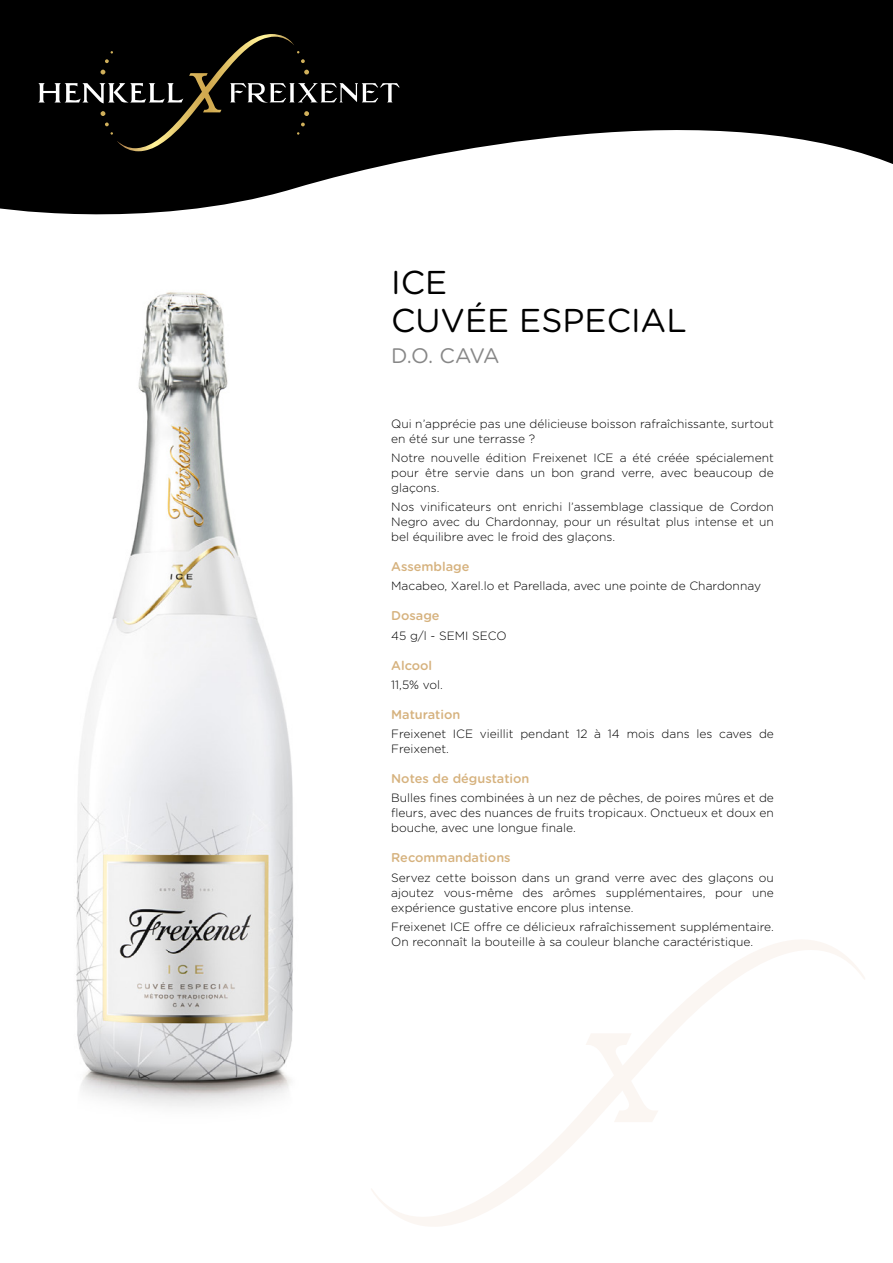
<style>
.page{position:relative;width:893px;height:1263px;background:#fff}
.page>*{position:absolute;margin:0;border:0;box-sizing:border-box;transform-origin:0 0}
.t1{font:33px/37.5px "Gotham Rounded";color:#000}
.t2{font:21px "Gotham Rounded";color:#878787}
.t3{font:500 12.75px "Gotham Rounded";color:#d6b27e}
.t4{font:300 12px/15px "Gotham Rounded";color:#000;text-align:justify}
</style>
<div class="page">
<svg style="left:0;top:0;width:893px;height:215px;fill:#000"></svg>
<svg style="left:38px;top:34px;width:362px;height:117px"></svg>
<svg style="left:371px;top:940px;width:494px;height:286px"></svg>
<img style="left:76px;top:292px;width:218px;height:815px">
<h1 class="t1" style="left:391px;top:262px;width:297px">ICE<br>CUVÉE ESPECIAL</h1>
<h2 class="t2" style="left:391px;top:341px;width:110px">D.O. CAVA</h2>
<p class="t4" style="left:391px;top:415px;width:384px">Qui n’apprécie pas une délicieuse boisson rafraîchissante, surtout en été sur une terrasse ?</p>
<p class="t4" style="left:391px;top:449px;width:384px">Notre nouvelle édition Freixenet ICE a été créée spécialement pour être servie dans un bon grand verre, avec beaucoup de glaçons.</p>
<p class="t4" style="left:391px;top:499px;width:384px">Nos vinificateurs ont enrichi l’assemblage classique de Cordon Negro avec du Chardonnay, pour un résultat plus intense et un bel équilibre avec le froid des glaçons.</p>
<p class="t3" style="left:391px;top:557px;width:80px">Assemblage</p>
<p class="t4" style="left:391px;top:578px;width:371px">Macabeo, Xarel.lo et Parellada, avec une pointe de Chardonnay</p>
<p class="t3" style="left:391px;top:607px;width:50px">Dosage</p>
<p class="t4" style="left:391px;top:627px;width:117px">45 g/l - SEMI SECO</p>
<p class="t3" style="left:391px;top:656px;width:42px">Alcool</p>
<p class="t4" style="left:391px;top:676px;width:53px">11,5% vol.</p>
<p class="t3" style="left:391px;top:705px;width:71px">Maturation</p>
<p class="t4" style="left:391px;top:726px;width:384px">Freixenet ICE vieillit pendant 12 à 14 mois dans les caves de<br>Freixenet.</p>
<p class="t3" style="left:391px;top:769px;width:140px">Notes de dégustation</p>
<p class="t4" style="left:391px;top:790px;width:384px">Bulles fines combinées à un nez de pêches, de poires mûres et de fleurs, avec des nuances de fruits tropicaux. Onctueux et doux en bouche, avec une longue finale.</p>
<p class="t3" style="left:391px;top:849px;width:121px">Recommandations</p>
<p class="t4" style="left:391px;top:869px;width:384px">Servez cette boisson dans un grand verre avec des glaçons ou ajoutez vous-même des arômes supplémentaires, pour une expérience gustative encore plus intense.</p>
<p class="t4" style="left:391px;top:919px;width:384px">Freixenet ICE offre ce délicieux rafraîchissement supplémentaire.<br>On reconnaît la bouteille à sa couleur blanche caractéristique.</p>
</div>
